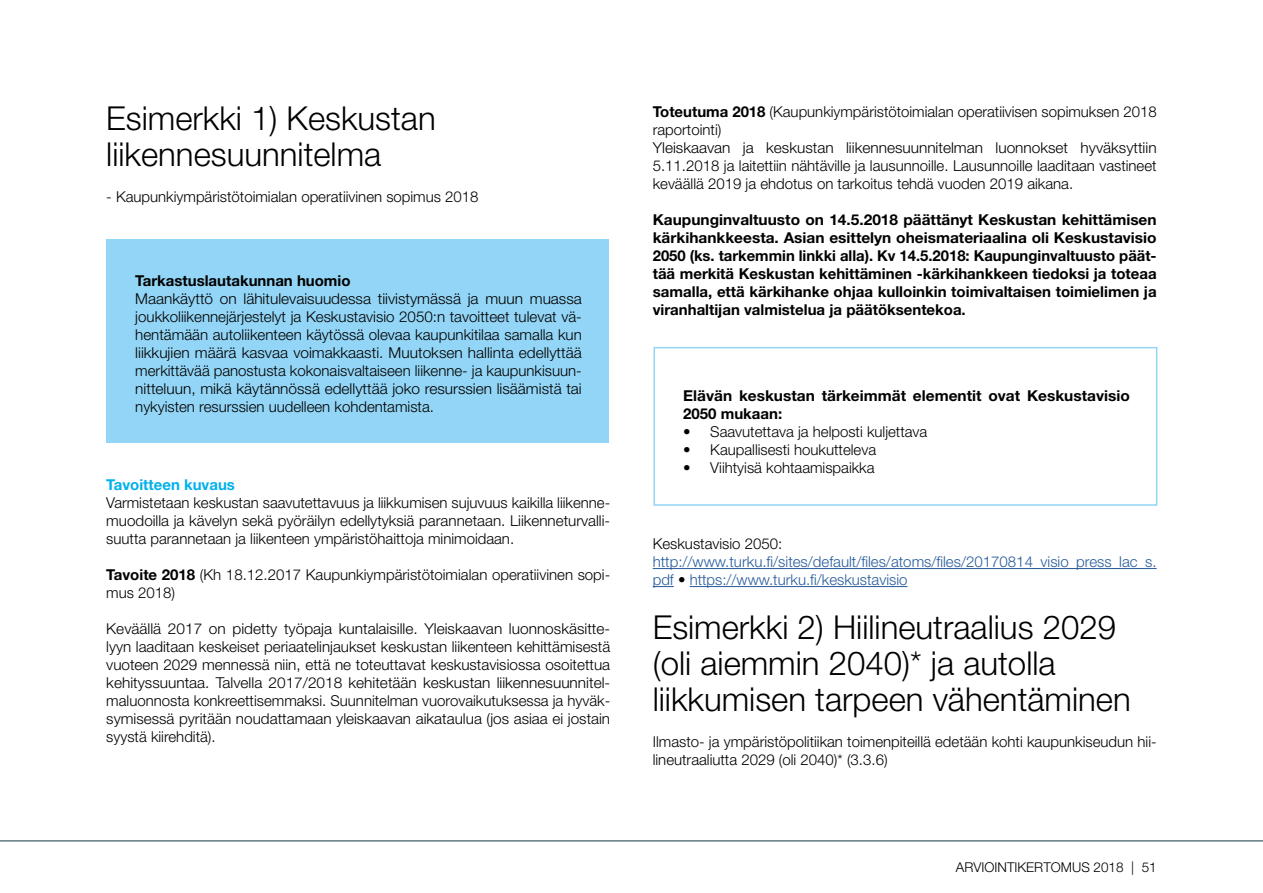
<style>
.page{position:relative;width:1263px;height:893px;background:#fff}
.page>*{position:absolute;margin:0;border:0;box-sizing:border-box;transform-origin:0 0}
.t1{font:300 33px/36px "Helvetica Neue LT Std";color:#000}
.t2{font:300 15px/18px "Helvetica Neue LT Std";color:#000;text-align:justify}
.t3{font:700 15px/18px "Helvetica Neue LT Std";color:#000;text-align:justify}
.t4{font:300 15px/18px "Helvetica Neue LT Std";color:#275b9b}
.t5{font:700 15px "Helvetica Neue LT Std";color:#00b1eb}
.t6{font:300 13.5px "Helvetica Neue LT Std";color:#000}
.s1{font-weight:700}
.s2{color:#000}
</style>
<div class="page">
<svg style="left:0;top:840px;width:1263px;height:2px;background:#879ba1"></svg>
<div style="left:106px;top:240px;width:503px;height:203px;background:#93d5f6"></div>
<hr style="left:653px;top:568px;width:504px;height:1px;background:#275b9b">
<svg style="left:653px;top:586px;width:21px;height:1px"></svg>
<hr style="left:690px;top:586px;width:217px;height:1px;background:#275b9b">
<div style="left:653px;top:347px;width:504px;height:159px;border:2px solid #93d5f6"></div>
<h1 class="t1" style="left:106px;top:99px;width:331px">Esimerkki 1) Keskustan liikennesuunnitelma</h1>
<p class="t2" style="left:106px;top:187px;width:374px">- Kaupunkiympäristötoimialan operatiivinen sopimus 2018</p>
<p class="t3" style="left:135px;top:271px;width:217px">Tarkastuslautakunnan huomio</p>
<p class="t2" style="left:135px;top:289px;width:448px">Maankäyttö on lähitulevaisuudessa tiivistymässä ja muun muassa joukkoliikennejärjestelyt ja Keskustavisio 2050:n tavoitteet tulevat vä&shy;hentämään autoliikenteen käytössä olevaa kaupunkitilaa samalla kun liikkujien määrä kasvaa voimakkaasti. Muutoksen hallinta edellyttää merkittävää panostusta kokonaisvaltaiseen liikenne- ja kaupunkisuun&shy;nitteluun, mikä käytännössä edellyttää joko resurssien lisäämistä tai nykyisten resurssien uudelleen kohdentamista.</p>
<p class="t5" style="left:106px;top:475px;width:130px">Tavoitteen kuvaus</p>
<p class="t2" style="left:106px;top:493px;width:505px">Varmistetaan keskustan saavutettavuus ja liikkumisen sujuvuus kaikilla liikenne&shy;muodoilla ja kävelyn sekä pyöräilyn edellytyksiä parannetaan. Liikenneturvalli&shy;suutta parannetaan ja liikenteen ympäristöhaittoja minimoidaan.</p>
<p class="t2" style="left:106px;top:565px;width:505px"><span class="s1">Tavoite 2018</span> (Kh 18.12.2017 Kaupunkiympäristötoimialan operatiivinen sopi&shy;mus 2018)</p>
<p class="t2" style="left:106px;top:619px;width:505px">Keväällä 2017 on pidetty työpaja kuntalaisille. Yleiskaavan luonnoskäsitte&shy;lyyn laaditaan keskeiset periaatelinjaukset keskustan liikenteen kehittämisestä vuoteen 2029 mennessä niin, että ne toteuttavat keskustavisiossa osoitettua kehityssuuntaa. Talvella 2017/2018 kehitetään keskustan liikennesuunnitel&shy;maluonnosta konkreettisemmaksi. Suunnitelman vuorovaikutuksessa ja hyväk&shy;symisessä pyritään noudattamaan yleiskaavan aikataulua (jos asiaa ei jostain syystä kiirehditä).</p>
<p class="t2" style="left:653px;top:102px;width:505px;text-align:left"><span class="s1">Toteutuma 2018</span> (Kaupunkiympäristötoimialan operatiivisen sopimuksen 2018 raportointi)<br>Yleiskaavan ja keskustan liikennesuunnitelman luonnokset hyväksyttiin 5.11.2018 ja laitettiin nähtäville ja lausunnoille. Lausunnoille laaditaan vastineet keväällä 2019 ja ehdotus on tarkoitus tehdä vuoden 2019 aikana.</p>
<p class="t3" style="left:653px;top:210px;width:505px">Kaupunginvaltuusto on 14.5.2018 päättänyt Keskustan kehittämisen kärkihankkeesta. Asian esittelyn oheismateriaalina oli Keskustavisio 2050 (ks. tarkemmin linkki alla). Kv 14.5.2018: Kaupunginvaltuusto päät&shy;tää merkitä Keskustan kehittäminen -kärkihankkeen tiedoksi ja toteaa samalla, että kärkihanke ohjaa kulloinkin toimivaltaisen toimielimen ja viranhaltijan valmistelua ja päätöksentekoa.</p>
<p class="t3" style="left:683px;top:387px;width:448px">Elävän keskustan tärkeimmät elementit ovat Keskustavisio<br>2050 mukaan:</p>
<p class="t2" style="left:683px;top:423px;width:245px">• Saavutettava ja helposti kuljettava</p>
<p class="t2" style="left:683px;top:441px;width:194px">• Kaupallisesti houkutteleva</p>
<p class="t2" style="left:683px;top:459px;width:193px">• Viihtyisä kohtaamispaikka</p>
<p class="t2" style="left:653px;top:534px;width:131px">Keskustavisio 2050:</p>
<p class="t4" style="left:653px;top:552px;width:505px">http://www.turku.fi/sites/default/files/atoms/files/20170814_visio_press_lac_s. pdf <span class="s2">•</span> https://www.turku.fi/keskustavisio</p>
<h1 class="t1" style="left:653px;top:609px;width:479px">Esimerkki 2) Hiilineutraalius 2029 (oli aiemmin 2040)* ja autolla liikkumisen tarpeen vähentäminen</h1>
<p class="t2" style="left:653px;top:732px;width:505px">Ilmasto- ja ympäristöpolitiikan toimenpiteillä edetään kohti kaupunkiseudun hii&shy;lineutraaliutta 2029 (oli 2040)* (3.3.6)</p>
<p class="t6" style="left:956px;top:858px;width:202px">ARVIOINTIKERTOMUS 2018 | 51</p>
</div>
